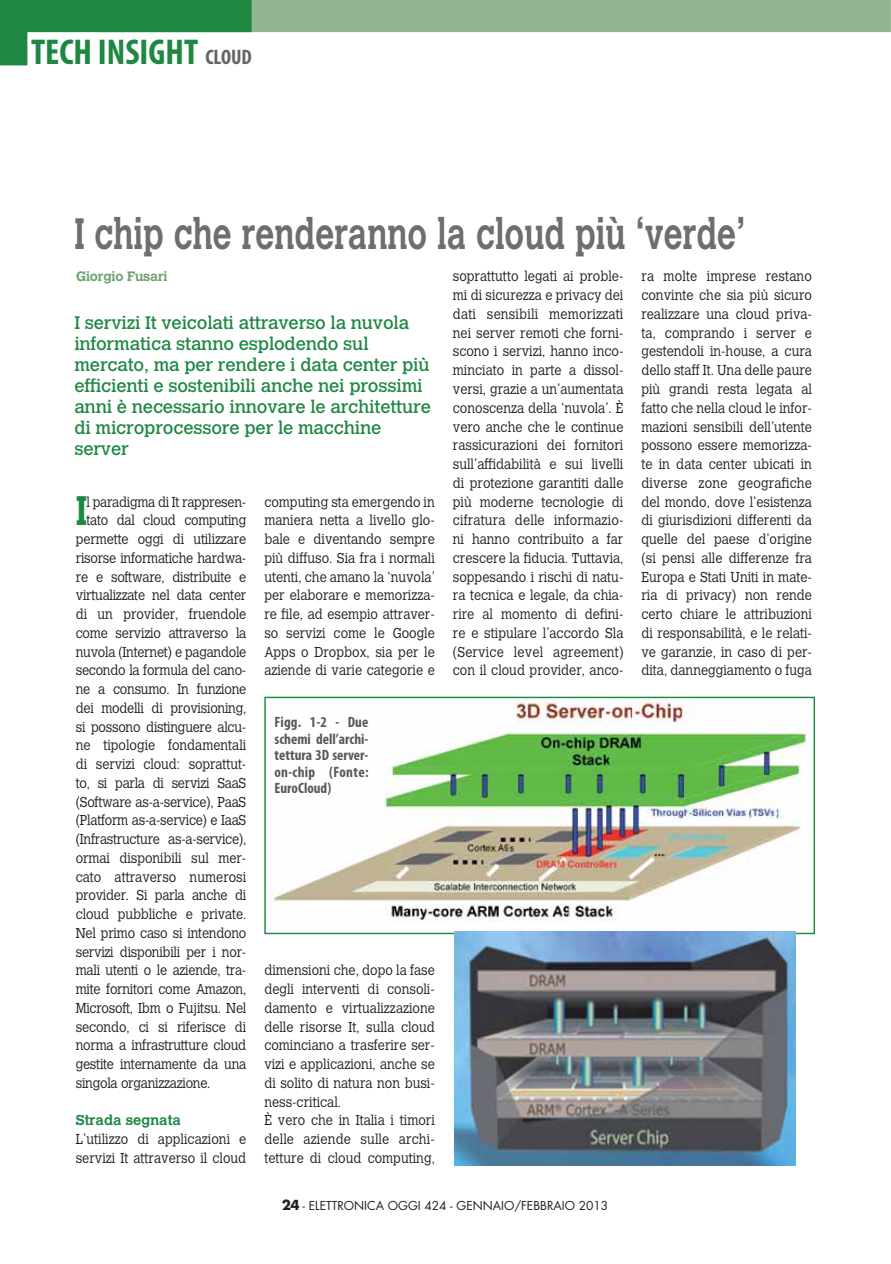
<style>
.page{position:relative;width:891px;height:1264px;background:#fff}
.page>*{position:absolute;margin:0;border:0;box-sizing:border-box;transform-origin:0 0}
.t1{font:700 43.5px "Calvert";color:#6d6e70;scale:.75 1}
.t2{font:700 40.8px "Calvert";color:#1e8843;scale:.9 1}
.t3{font:700 condensed 36px "Myriad";color:#1e8843}
.t4{font:18px/21px "Calvert";letter-spacing:-.01em;color:#1e8843}
.t5{font:700 condensed 15px/16.5px "Myriad Pro";color:#58595b;text-align:justify}
.t6{font:300 14.25px/18.8px "Calvert";letter-spacing:-.01em;color:#231f20;text-align:justify;scale:.9 1}
.t7{font:700 14.25px "Calvert";color:#1e8843}
.t8{font:700 13.5px "Calvert";letter-spacing:-.01em;color:#6da16c}
.t9{font:12px "Futura LT";color:#231f20}
.s1{font-size:21px;color:#626467}
.s2{font-weight:700;font-size:13.5px}
</style>
<div class="page">
<div style="left:0;top:0;width:27px;height:65px;background:#1e8843"></div>
<div style="left:98px;top:0;width:793px;height:32px;background:#92b48e"></div>
<div style="left:0;top:0;width:252px;height:32px;background:#1e8843"></div>
<img style="left:273px;top:699px;width:539px;height:233px">
<img style="left:455px;top:932px;width:341px;height:234px">
<h3 class="t3" style="left:31px;top:34px;width:222px">TECH INSIGHT <span class="s1">CLOUD</span></h3>
<h1 class="t1" style="left:74px;top:217px;width:897px">I chip che renderanno la cloud più ‘verde’</h1>
<p class="t8" style="left:76px;top:271px;width:93px">Giorgio Fusari</p>
<p class="t4" style="left:74px;top:313px;width:358px">I servizi It veicolati attraverso la nuvola informatica stanno esplodendo sul mercato, ma per rendere i data center più efficienti e sostenibili anche nei prossimi anni è necessario innovare le architetture di microprocessore per le macchine server</p>
<h2 class="t2" style="left:76px;top:495px;width:14px">I</h2>
<p class="t6" style="left:87px;top:493px;width:179px">l paradigma di It rappresen-</p>
<p class="t6" style="left:87px;top:512px;width:179px">tato dal cloud computing</p>
<p class="t6" style="left:76px;top:531px;width:191px">permette oggi di utilizzare</p>
<p class="t6" style="left:76px;top:549px;width:191px">risorse informatiche hardwa-</p>
<p class="t6" style="left:76px;top:568px;width:191px">re e software, distribuite e</p>
<p class="t6" style="left:76px;top:587px;width:191px">virtualizzate nel data center</p>
<p class="t6" style="left:76px;top:606px;width:191px">di un provider, fruendole</p>
<p class="t6" style="left:76px;top:624px;width:191px">come servizio attraverso la</p>
<p class="t6" style="left:76px;top:643px;width:191px">nuvola (Internet) e pagandole</p>
<p class="t6" style="left:76px;top:662px;width:191px">secondo la formula del cano-</p>
<p class="t6" style="left:76px;top:681px;width:191px">ne a consumo. In funzione</p>
<p class="t6" style="left:76px;top:699px;width:191px">dei modelli di provisioning,</p>
<p class="t6" style="left:76px;top:718px;width:191px">si possono distinguere alcu-</p>
<p class="t6" style="left:76px;top:737px;width:191px">ne tipologie fondamentali</p>
<p class="t6" style="left:76px;top:756px;width:191px">di servizi cloud: soprattut-</p>
<p class="t6" style="left:76px;top:774px;width:191px">to, si parla di servizi SaaS</p>
<p class="t6" style="left:76px;top:793px;width:191px">(Software as-a-service), PaaS</p>
<p class="t6" style="left:76px;top:812px;width:191px">(Platform as-a-service) e IaaS</p>
<p class="t6" style="left:76px;top:831px;width:191px">(Infrastructure as-a-service),</p>
<p class="t6" style="left:76px;top:849px;width:191px">ormai disponibili sul mer-</p>
<p class="t6" style="left:76px;top:868px;width:191px">cato attraverso numerosi</p>
<p class="t6" style="left:76px;top:887px;width:191px">provider. Si parla anche di</p>
<p class="t6" style="left:76px;top:906px;width:191px">cloud pubbliche e private.</p>
<p class="t6" style="left:76px;top:924px;width:191px">Nel primo caso si intendono</p>
<p class="t6" style="left:76px;top:943px;width:191px">servizi disponibili per i nor-</p>
<p class="t6" style="left:76px;top:962px;width:191px">mali utenti o le aziende, tra-</p>
<p class="t6" style="left:76px;top:981px;width:191px">mite fornitori come Amazon,</p>
<p class="t6" style="left:76px;top:999px;width:191px">Microsoft, Ibm o Fujitsu. Nel</p>
<p class="t6" style="left:76px;top:1018px;width:191px">secondo, ci si riferisce di</p>
<p class="t6" style="left:76px;top:1037px;width:191px">norma a infrastrutture cloud</p>
<p class="t6" style="left:76px;top:1056px;width:191px">gestite internamente da una</p>
<p class="t6" style="left:76px;top:1074px;width:151px">singola organizzazione.</p>
<p class="t7" style="left:76px;top:1115px;width:107px">Strada segnata</p>
<p class="t6" style="left:76px;top:1131px;width:191px">L’utilizzo di applicazioni e servizi It attraverso il cloud</p>
<p class="t6" style="left:264px;top:493px;width:191px">computing sta emergendo in maniera netta a livello glo&shy;bale e diventando sempre più diffuso. Sia fra i normali utenti, che amano la ‘nuvola’ per elaborare e memorizza&shy;re file, ad esempio attraver&shy;so servizi come le Google Apps o Dropbox, sia per le aziende di varie categorie e</p>
<p class="t5" style="left:274px;top:715px;width:95px">Figg. 1-2 - Due schemi dell’archi&shy;tettura 3D server&shy;on-chip (Fonte:<br>EuroCloud)</p>
<p class="t6" style="left:264px;top:962px;width:191px;text-align:left">dimensioni che, dopo la fase degli interventi di consoli&shy;damento e virtualizzazione delle risorse It, sulla cloud cominciano a trasferire ser&shy;vizi e applicazioni, anche se di solito di natura non busi&shy;ness-critical.<br>È vero che in Italia i timori delle aziende sulle archi&shy;tetture di cloud computing,</p>
<p class="t6" style="left:453px;top:268px;width:191px">soprattutto legati ai proble&shy;mi di sicurezza e privacy dei dati sensibili memorizzati nei server remoti che forni&shy;scono i servizi, hanno inco&shy;minciato in parte a dissol&shy;versi, grazie a un’aumentata conoscenza della ‘nuvola’. È vero anche che le continue rassicurazioni dei fornitori sull’affidabilità e sui livelli di protezione garantiti dalle più moderne tecnologie di cifratura delle informazio&shy;ni hanno contribuito a far crescere la fiducia. Tuttavia, soppesando i rischi di natu&shy;ra tecnica e legale, da chia&shy;rire al momento di defini&shy;re e stipulare l’accordo Sla (Service level agreement) con il cloud provider, anco-</p>
<p class="t6" style="left:641px;top:268px;width:191px">ra molte imprese restano convinte che sia più sicuro realizzare una cloud priva&shy;ta, comprando i server e gestendoli in-house, a cura dello staff It. Una delle paure più grandi resta legata al fatto che nella cloud le infor&shy;mazioni sensibili dell’utente possono essere memorizza&shy;te in data center ubicati in diverse zone geografiche del mondo, dove l’esistenza di giurisdizioni differenti da quelle del paese d’origine (si pensi alle differenze fra Europa e Stati Uniti in mate&shy;ria di privacy) non rende certo chiare le attribuzioni di responsabilità, e le relati&shy;ve garanzie, in caso di per&shy;dita, danneggiamento o fuga</p>
<p class="t9" style="left:282px;top:1200px;width:328px"><span class="s2">24</span> - ELETTRONICA OGGI 424 - GENNAIO/FEBBRAIO 2013</p>
</div>
